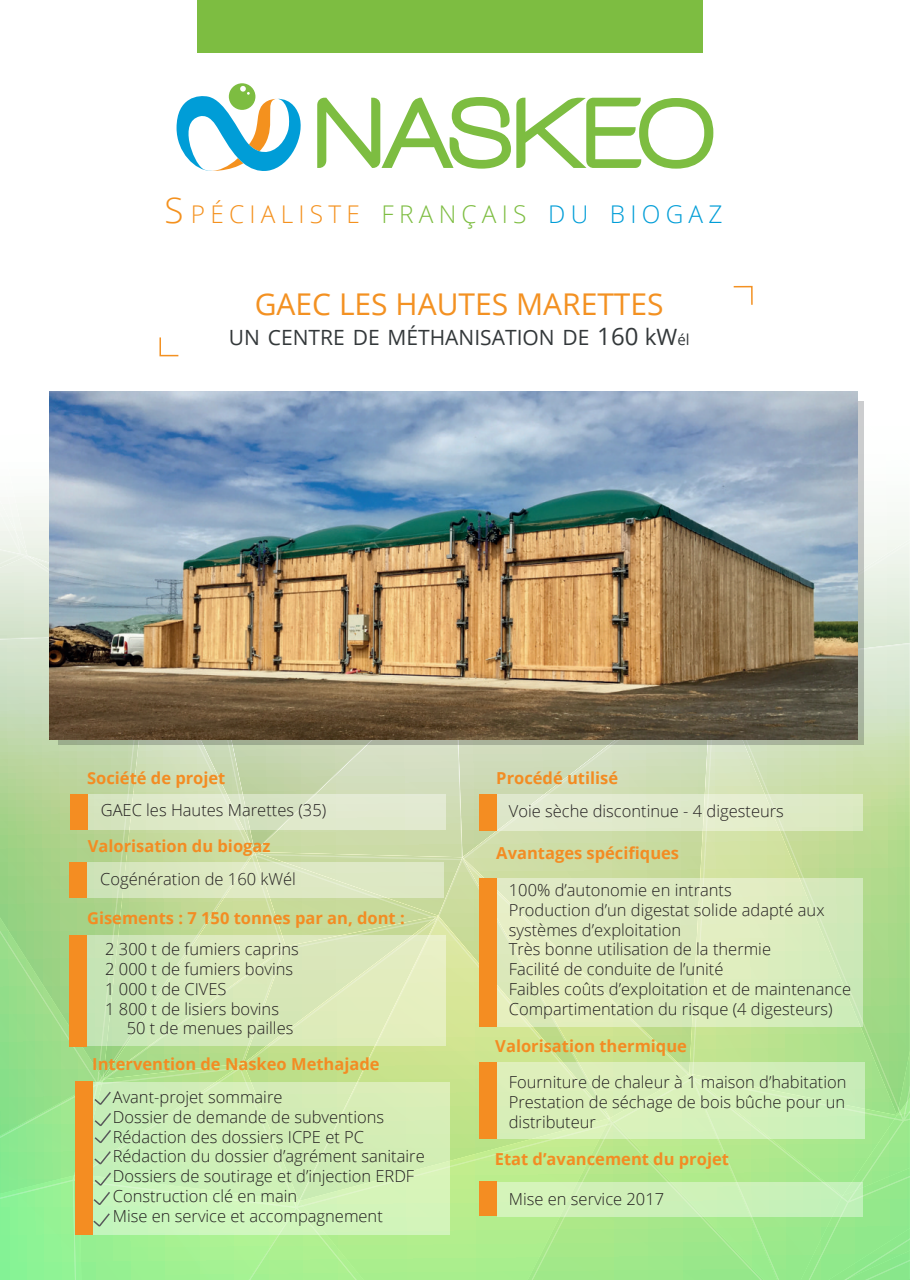
<style>
.page{position:relative;width:910px;height:1280px;background:#fff}
.page>*{position:absolute;margin:0;border:0;box-sizing:border-box;transform-origin:0 0}
.t1{font:30px "Open Sans";color:#f39122}
.t2{font:300 24.45px "Open Sans";letter-spacing:.215em;color:#f4911e}
.t3{font:21px "Open Sans";color:#33383a}
.t4{font:300 16.5px/19.8px "Open Sans";color:#231f20}
.t5{font:700 16.5px "Open Sans";color:#f38c23}
.s1{font-size:34.8px}
.s2{color:#7dbd41}
.s3{color:#009dd7}
.s4{font-size:24px}
.s5{font-size:22.5px}
.s6{font-size:15px}
</style>
<div class="page">
<svg style="left:177px;top:0;width:536px;height:171px"></svg>
<div style="left:198px;top:0;width:505px;height:52px;background:#7dbd41"></div>
<img style="left:0;top:285px;width:910px;height:995px">
<h2 class="t2" style="left:164px;top:204px;width:560px"><span class="s1">S</span>PÉCIALISTE <span class="s2">FRANÇAIS</span> <span class="s3">DU BIOGAZ</span></h2>
<h1 class="t1" style="left:255px;top:287px;width:410px">GAEC LES HAUTES MARETTES</h1>
<p class="t3" style="left:229px;top:325px;width:462px">UN CENTRE DE MÉTHANISATION DE <span class="s4">160</span> <span class="s5">kW</span><span class="s6">él</span></p>
<p class="t5" style="left:87px;top:771px;width:140px">Société de projet</p>
<p class="t4" style="left:101px;top:801px;width:227px">GAEC les Hautes Marettes (35)</p>
<p class="t5" style="left:88px;top:839px;width:184px">Valorisation du biogaz</p>
<p class="t4" style="left:100px;top:871px;width:197px">Cogénération de 160 kWél</p>
<p class="t5" style="left:87px;top:911px;width:319px">Gisements : 7 150 tonnes par an, dont :</p>
<p class="t4" style="left:105px;top:941px;width:195px">2 300 t de fumiers caprins<br>2 000 t de fumiers bovins<br>1 000 t de CIVES<br>1 800 t de lisiers bovins</p>
<p class="t4" style="left:127px;top:1020px;width:168px">50 t de menues pailles</p>
<p class="t5" style="left:92px;top:1057px;width:289px">Intervention de Naskeo Methajade</p>
<p class="t4" style="left:113px;top:1089px;width:314px">Avant-projet sommaire<br>Dossier de demande de subventions Rédaction des dossiers ICPE et PC Rédaction du dossier d’agrément sanitaire Dossiers de soutirage et d’injection ERDF Construction clé en main<br>Mise en service et accompagnement</p>
<p class="t5" style="left:496px;top:771px;width:123px">Procédé utilisé</p>
<p class="t4" style="left:509px;top:803px;width:277px">Voie sèche discontinue - 4 digesteurs</p>
<p class="t5" style="left:496px;top:842px;width:184px">Avantages spécifiques</p>
<p class="t4" style="left:509px;top:882px;width:344px">100% d’autonomie en intrants<br>Production d’un digestat solide adapté aux systèmes d’exploitation<br>Très bonne utilisation de la thermie<br>Facilité de conduite de l’unité<br>Faibles coûts d’exploitation et de maintenance Compartimentation du risque (4 digesteurs)</p>
<p class="t5" style="left:495px;top:1039px;width:193px">Valorisation thermique</p>
<p class="t4" style="left:509px;top:1074px;width:339px;text-align:justify">Fourniture de chaleur à 1 maison d’habitation Prestation de séchage de bois bûche pour un distributeur</p>
<p class="t5" style="left:495px;top:1152px;width:236px">Etat d’avancement du projet</p>
<p class="t4" style="left:509px;top:1191px;width:157px">Mise en service 2017</p>
</div>
